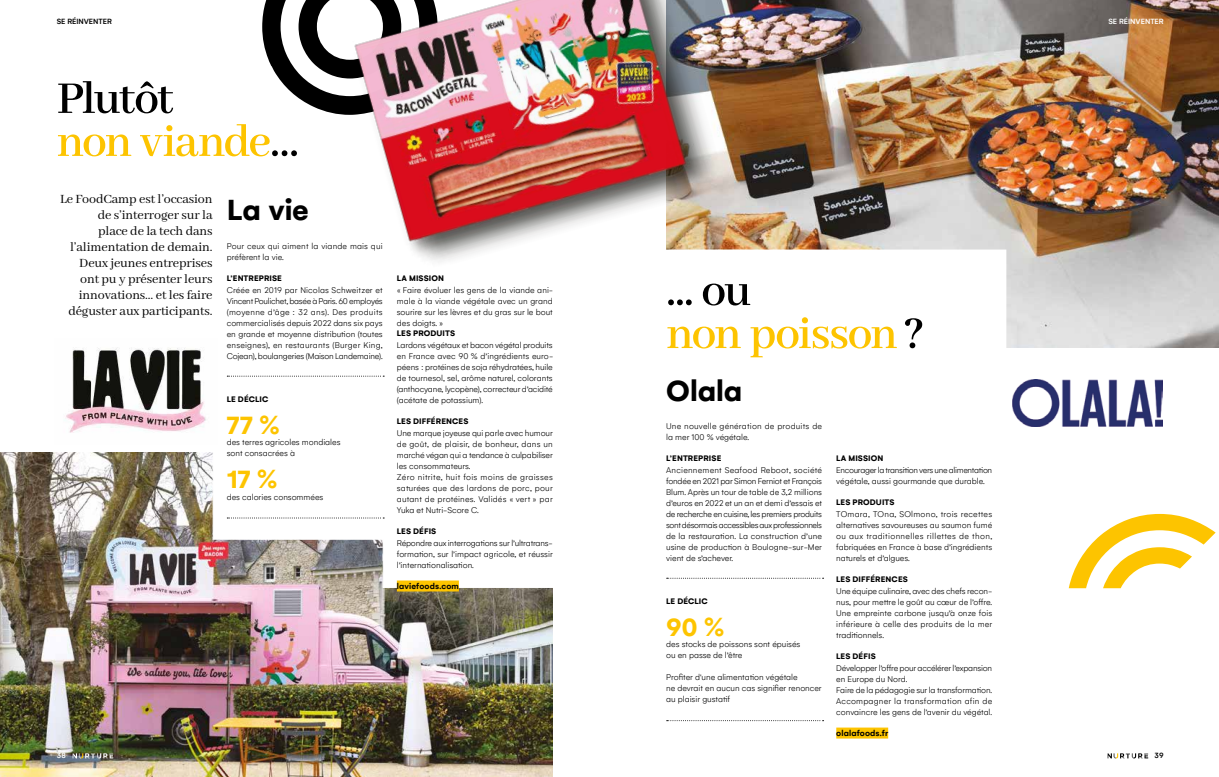
<style>
.page{position:relative;width:1219px;height:777px;background:#fff}
.page>*{position:absolute;margin:0;border:0;box-sizing:border-box;transform-origin:0 0}
.t1{font:600 50px/43px "Abhaya Libre";letter-spacing:-.045em;color:#fdc400}
.t2{font:700 31.5px "Gelion";letter-spacing:-.005em;color:#000}
.t3{font:700 27px "Gelion";color:#fdc400}
.t4{font:14px/16px "Abhaya Libre";letter-spacing:-.01em;color:#000;text-align:right}
.t5{font:300 9px/11px "Gelion";color:#000;text-align:justify}
.t6{font:300 9px/11px "Gelion";letter-spacing:-.035em;color:#000}
.t7{font:300 9px/11px "Gelion";letter-spacing:.02em;color:#000}
.t8{font:600 9px "Gelion";letter-spacing:.01em;color:#000}
.t9{font:700 8.7px "Gelion";letter-spacing:.01em;color:#000}
.t10{font:500 8px "Gelion";color:#fff}
.t11{font:500 8px "Gelion";color:#000}
.s1{color:#000}
</style>
<div class="page">
<img style="left:732px;top:0;width:487px;height:347px">
<svg style="left:666px;top:249px;width:340px;height:490px"></svg>
<img style="left:0;top:453px;width:553px;height:324px">
<div style="left:213px;top:155px;width:184px;height:385px;background:#fff;border:1px solid #fff"></div>
<div style="left:383px;top:262px;width:184px;height:326px;background:#fff"></div>
<svg style="left:227px;top:376px;width:157px;height:1px"></svg>
<svg style="left:227px;top:517px;width:157px;height:1px"></svg>
<div style="left:397px;top:580px;width:62px;height:11px;background:#fdc400"></div>
<svg style="left:262px;top:0;width:63px;height:111px"></svg>
<svg style="left:1069px;top:514px;width:147px;height:74px"></svg>
<svg style="left:667px;top:578px;width:157px;height:1px"></svg>
<svg style="left:667px;top:720px;width:157px;height:1px"></svg>
<div style="left:836px;top:727px;width:52px;height:11px;background:#fdc400"></div>
<img style="left:1012px;top:380px;width:150px;height:47px">
<img style="left:64px;top:338px;width:151px;height:106px">
<img style="left:325px;top:0;width:407px;height:284px">
<svg style="left:72px;top:753px;width:41px;height:5px"></svg>
<svg style="left:1107px;top:753px;width:41px;height:5px"></svg>
<p class="t11" style="left:57px;top:16px;width:57px">SE RÉINVENTER</p>
<p class="t10" style="left:1108px;top:16px;width:57px">SE RÉINVENTER</p>
<h1 class="t1" style="left:57px;top:79px;width:244px"><span class="s1">Plutôt<br></span>non viande<span class="s1">…</span></h1>
<h3 class="t4" style="left:60px;top:191px;width:154px">Le FoodCamp est l’occasion de s’interroger sur la<br>place de la tech dans l’alimentation de demain.<br>Deux jeunes entreprises ont pu y présenter leurs innovations… et les faire déguster aux participants.</h3>
<h2 class="t2" style="left:227px;top:190px;width:83px">La vie</h2>
<p class="t5" style="left:227px;top:240px;width:157px">Pour ceux qui aiment la viande mais qui préfèrent la vie.</p>
<p class="t9" style="left:227px;top:272px;width:57px">L’ENTREPRISE</p>
<p class="t5" style="left:227px;top:284px;width:157px">Créée en 2019 par Nicolas Schweitzer et Vincent Poulichet, basée à Paris. 60 employés (moyenne d’âge : 32 ans). Des produits commercialisés depuis 2022 dans six pays en grande et moyenne distribution (toutes enseignes), en restaurants (Burger King, Cojean), boulangeries (Maison Landemaine).</p>
<p class="t9" style="left:227px;top:393px;width:43px">LE DÉCLIC</p>
<h3 class="t3" style="left:227px;top:408px;width:55px">77%</h3>
<p class="t5" style="left:227px;top:436px;width:115px">des terres agricoles mondiales sont consacrées à</p>
<h3 class="t3" style="left:227px;top:462px;width:52px">17 %</h3>
<p class="t5" style="left:227px;top:491px;width:98px">des calories consommées</p>
<p class="t9" style="left:397px;top:272px;width:49px">LA MISSION</p>
<p class="t5" style="left:397px;top:284px;width:158px">« Faire évoluer les gens de la viande ani&shy;male à la viande végétale avec un grand sourire sur les lèvres et du gras sur le bout des doigts. »</p>
<p class="t9" style="left:397px;top:327px;width:60px">LES PRODUITS</p>
<p class="t5" style="left:397px;top:339px;width:158px">Lardons végétaux et bacon végétal produits en France avec 90 % d’ingrédients euro&shy;péens : protéines de soja réhydratées, huile de tournesol, sel, arôme naturel, colorants (anthocyane, lycopène), correcteur d’acidité (acétate de potassium).</p>
<p class="t9" style="left:397px;top:415px;width:73px">LES DIFFÉRENCES</p>
<p class="t5" style="left:397px;top:427px;width:157px;text-align:left">Une marque joyeuse qui parle avec humour de goût, de plaisir, de bonheur, dans un marché végan qui a tendance à culpabiliser les consommateurs.<br>Zéro nitrite, huit fois moins de graisses saturées que des lardons de porc, pour autant de protéines. Validés « vert » par Yuka et Nutri-Score C.</p>
<p class="t9" style="left:397px;top:525px;width:41px">LES DÉFIS</p>
<p class="t5" style="left:397px;top:537px;width:157px">Répondre aux interrogations sur l’ultratrans&shy;formation, sur l’impact agricole, et réussir l’internationalisation.</p>
<p class="t8" style="left:397px;top:580px;width:64px">laviefoods.com</p>
<h1 class="t1" style="left:666px;top:271px;width:260px"><span class="s1">... ou<br></span>non poisson<span class="s1">?</span></h1>
<h2 class="t2" style="left:666px;top:370px;width:78px">Olala</h2>
<p class="t7" style="left:666px;top:420px;width:157px">Une nouvelle génération de produits de la mer 100 % végétale.</p>
<p class="t9" style="left:666px;top:452px;width:57px">L’ENTREPRISE</p>
<p class="t5" style="left:666px;top:464px;width:157px">Anciennement Seafood Reboot, société fondée en 2021 par Simon Ferniot et François Blum. Après un tour de table de 3,2 millions d’euros en 2022 et un an et demi d’essais et de recherche en cuisine, les premiers produits sont désormais accessibles aux professionnels de la restauration. La construction d’une usine de production à Boulogne-sur-Mer vient de s’achever.</p>
<p class="t9" style="left:666px;top:595px;width:43px">LE DÉCLIC</p>
<h3 class="t3" style="left:666px;top:610px;width:60px">90 %</h3>
<p class="t5" style="left:666px;top:638px;width:136px">des stocks de poissons sont épuisés ou en passe de l’être</p>
<p class="t5" style="left:666px;top:671px;width:157px;text-align:left">Profiter d'une alimentation végétale<br>ne devrait en aucun cas signifier renoncer au plaisir gustatif</p>
<p class="t9" style="left:836px;top:452px;width:49px">LA MISSION</p>
<p class="t6" style="left:836px;top:464px;width:157px">Encourager la transition vers une alimentation végétale, aussi gourmande que durable.</p>
<p class="t9" style="left:836px;top:496px;width:60px">LES PRODUITS</p>
<p class="t5" style="left:836px;top:508px;width:157px">TOmara, TOna, SOlmono, trois recettes alternatives savoureuses au saumon fumé ou aux traditionnelles rillettes de thon, fabriquées en France à base d’ingrédients naturels et d’algues.</p>
<p class="t9" style="left:836px;top:573px;width:73px">LES DIFFÉRENCES</p>
<p class="t5" style="left:836px;top:585px;width:157px">Une équipe culinaire, avec des chefs recon&shy;nus, pour mettre le goût au cœur de l’offre.<br>Une empreinte carbone jusqu’à onze fois inférieure à celle des produits de la mer traditionnels.</p>
<p class="t9" style="left:836px;top:650px;width:41px">LES DÉFIS</p>
<p class="t5" style="left:836px;top:662px;width:157px;text-align:left">Développer l’offre pour accélérer l’expansion en Europe du Nord.<br>Faire de la pédagogie sur la transformation.<br>Accompagner la transformation afin de convaincre les gens de l’avenir du végétal.</p>
<p class="t8" style="left:836px;top:727px;width:53px">olalafoods.fr</p>
<p class="t10" style="left:57px;top:751px;width:11px">38</p>
<p class="t11" style="left:1154px;top:751px;width:11px">39</p>
</div>
